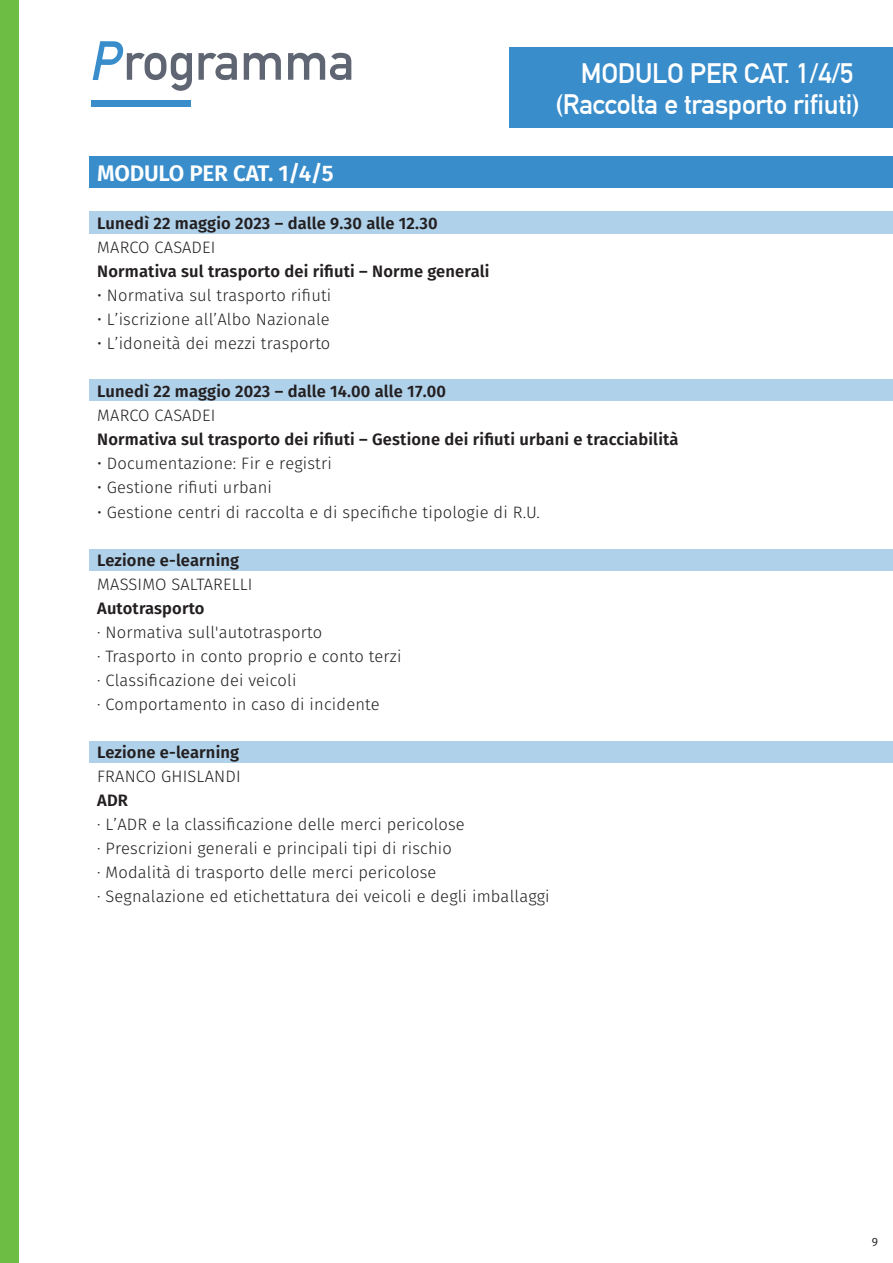
<style>
.page{position:relative;width:893px;height:1263px;background:#fff}
.page>*{position:absolute;margin:0;border:0;box-sizing:border-box;transform-origin:0 0}
.t1{font:52.5px "DIN Mittelschrift Std";letter-spacing:-.01em;color:#606573}
.t2{font:27.6px/30.3px "DIN Mittelschrift Std";letter-spacing:-.01em;color:#fff;text-align:right}
.t3{font:600 22.5px "Fira Sans";letter-spacing:-.01em;color:#fff}
.t4{font:300 16.5px/24px "Fira Sans";letter-spacing:.01em;color:#231f20}
.t5{font:600 16.5px "Fira Sans";letter-spacing:.01em;color:#231f20}
.t6{font:12px "Fira Sans";color:#231f20}
.s1{font-style:italic;font-size:54.6px;color:#3a8dcb}
</style>
<div class="page">
<div style="left:90px;top:156px;width:803px;height:32px;background:#3a8dcb"></div>
<div style="left:90px;top:212px;width:803px;height:22px;background:#b0d1ea"></div>
<div style="left:90px;top:380px;width:803px;height:21px;background:#b0d1ea"></div>
<div style="left:90px;top:549px;width:803px;height:21px;background:#b0d1ea"></div>
<div style="left:90px;top:741px;width:803px;height:21px;background:#b0d1ea"></div>
<div style="left:0;top:0;width:18px;height:1263px;background:#6dbd44"></div>
<div style="left:510px;top:47px;width:383px;height:81px;background:#3a8dcb"></div>
<div style="left:91px;top:100px;width:99px;height:7px;background:#3a8dcb"></div>
<h1 class="t1" style="left:89px;top:30px;width:267px"><span class="s1">P</span>rogramma</h1>
<h2 class="t2" style="left:555px;top:59px;width:306px">MODULO PER CAT. 1/4/5 (Raccolta e trasporto rifiuti)</h2>
<h3 class="t3" style="left:97px;top:155px;width:238px">MODULO PER CAT. 1/4/5</h3>
<p class="t5" style="left:97px;top:210px;width:342px">Lunedì 22 maggio 2023 – dalle 9.30 alle 12.30</p>
<p class="t4" style="left:97px;top:236px;width:120px">MARCO CASADEI</p>
<p class="t5" style="left:97px;top:258px;width:394px">Normativa sul trasporto dei rifiuti – Norme generali</p>
<p class="t4" style="left:97px;top:284px;width:236px">• Normativa sul trasporto rifiuti</p>
<p class="t4" style="left:97px;top:308px;width:234px">• L’iscrizione all’Albo Nazionale</p>
<p class="t4" style="left:97px;top:332px;width:235px">• L’idoneità dei mezzi trasporto</p>
<p class="t5" style="left:97px;top:378px;width:350px">Lunedì 22 maggio 2023 – dalle 14.00 alle 17.00</p>
<p class="t4" style="left:97px;top:404px;width:120px">MARCO CASADEI</p>
<p class="t5" style="left:97px;top:426px;width:583px">Normativa sul trasporto dei rifiuti – Gestione dei rifiuti urbani e tracciabilità</p>
<p class="t4" style="left:97px;top:452px;width:236px">• Documentazione: Fir e registri</p>
<p class="t4" style="left:97px;top:476px;width:176px">• Gestione rifiuti urbani</p>
<p class="t4" style="left:97px;top:500px;width:444px">• Gestione centri di raccolta e di specifiche tipologie di R.U.</p>
<p class="t5" style="left:97px;top:546px;width:144px">Lezione e-learning</p>
<p class="t4" style="left:97px;top:572px;width:157px">MASSIMO SALTARELLI</p>
<p class="t5" style="left:97px;top:594px;width:109px">Autotrasporto</p>
<p class="t4" style="left:97px;top:620px;width:306px">· Normativa sull'autotrasporto<br>· Trasporto in conto proprio e conto terzi · Classificazione dei veicoli<br>· Comportamento in caso di incidente</p>
<p class="t5" style="left:97px;top:738px;width:144px">Lezione e-learning</p>
<p class="t4" style="left:97px;top:764px;width:145px">FRANCO GHISLANDI</p>
<p class="t5" style="left:97px;top:786px;width:32px">ADR</p>
<p class="t4" style="left:97px;top:812px;width:454px">· L’ADR e la classificazione delle merci pericolose<br>· Prescrizioni generali e principali tipi di rischio<br>· Modalità di trasporto delle merci pericolose<br>· Segnalazione ed etichettatura dei veicoli e degli imballaggi</p>
<p class="t6" style="left:872px;top:1233px;width:8px">9</p>
</div>
